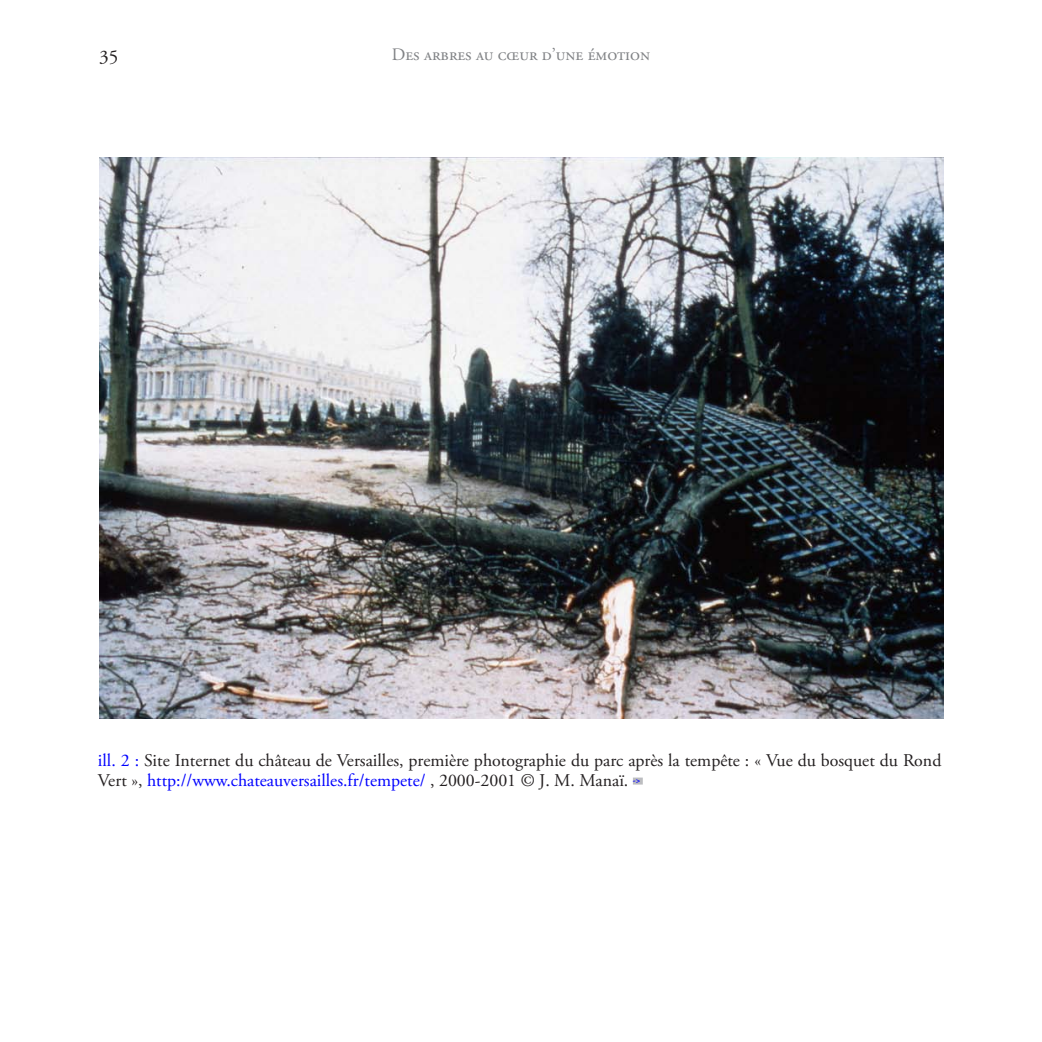
<style>
.page{position:relative;width:1042px;height:1042px;background:#fff}
.page>*{position:absolute;margin:0;border:0;box-sizing:border-box;transform-origin:0 0}
.t1{font:19.25px "Adobe Garamond Pro";color:#231f20}
.Textes_légendes{font:17.85px/21px "Adobe Garamond Pro";color:#231f20}
.t2{font:17.5px "Adobe Garamond Pro";color:#808285}
.s1{color:#00f}
</style>
<div class="page">
<div style="left:633px;top:777px;width:10px;height:7px;background:#bcbdc0"></div>
<img style="left:100px;top:158px;width:843px;height:561px">
<p class="t1" style="left:99px;top:46px;width:21px">35</p>
<p class="t2" style="left:392px;top:44px;width:260px">Des arbres au cœur d’une émotion</p>
<p class="Textes_légendes" style="left:98px;top:750px;width:845px"><span class="s1">ill. 2 :</span> Site Internet du château de Versailles, première photographie du parc après la tempête : « Vue du bosquet du Rond<br>Vert », <span class="s1">http://www.chateauversailles.fr/tempete/</span> , 2000-2001 © J. M. Manaï. <sup>-&gt;</sup></p>
</div>
